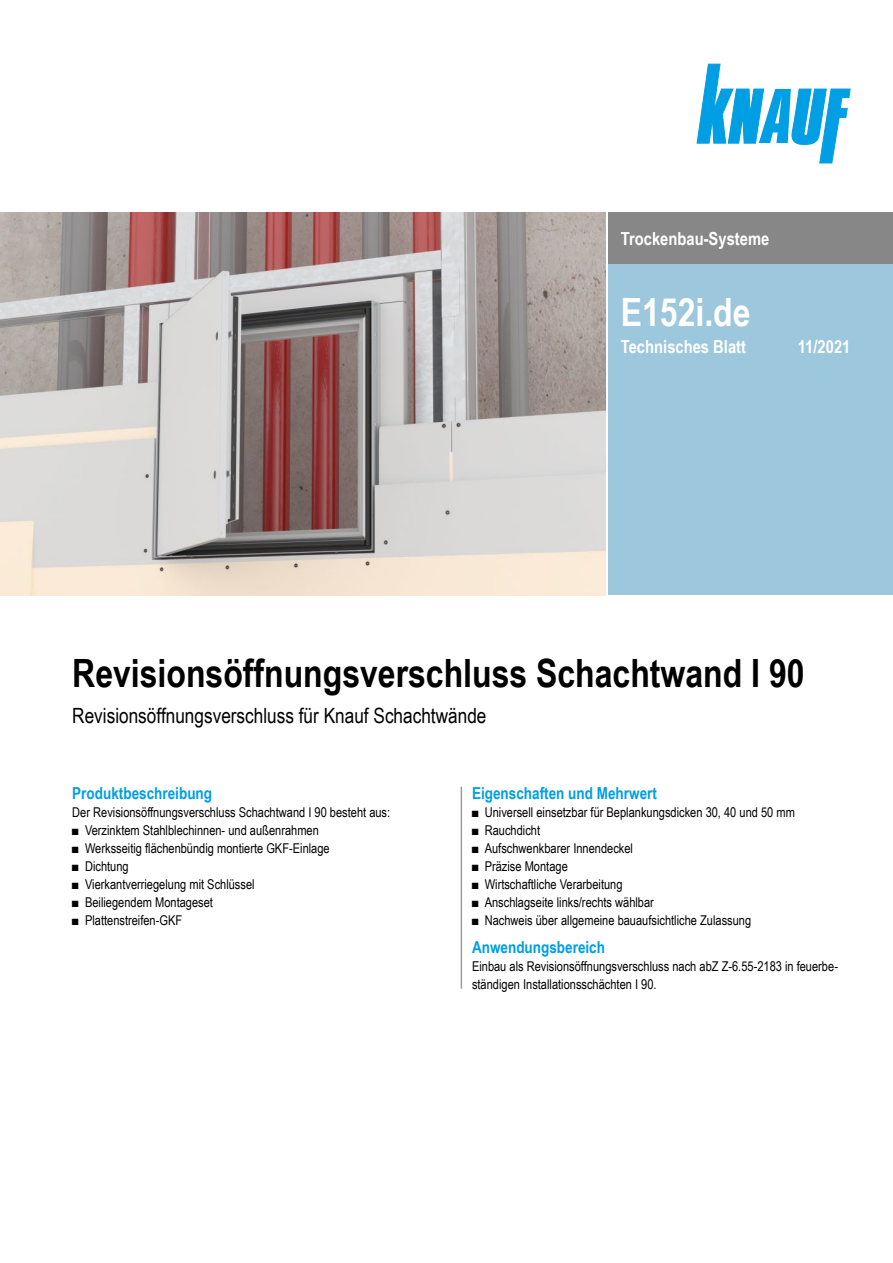
<style>
.page{position:relative;width:893px;height:1263px;background:#fff}
.page>*{position:absolute;margin:0;border:0;box-sizing:border-box;transform-origin:0 0}
.t1{font:700 39px "Arial Narrow";color:#000}
.t2{font:700 39px "Arial Narrow";color:#fff}
.t3{font:21px "Arial Narrow";color:#000}
.t4{font:700 18px "Arial Narrow";color:#fff}
.Ue3_11cyan_TB{font:700 16.5px "Arial Narrow";color:#009ee3}
.Text_TB{font:13.5px/18px "Arial Narrow";color:#000}
</style>
<div class="page">
<div style="left:608px;top:213px;width:285px;height:382px;background:#9cc7dd"></div>
<div style="left:608px;top:213px;width:285px;height:51px;background:#868786"></div>
<img style="left:0;top:213px;width:606px;height:382px">
<svg style="left:697px;top:64px;width:153px;height:99px"></svg>
<hr style="left:461px;top:787px;width:1px;height:202px;background:#9c9c9d">
<h3 class="t4" style="left:621px;top:225px;width:150px">Trockenbau‑Systeme</h3>
<h1 class="t2" style="left:621px;top:282px;width:131px">E152i.de</h1>
<h3 class="t4" style="left:621px;top:333px;width:127px">Technisches Blatt</h3>
<h3 class="t4" style="left:798px;top:333px;width:54px">11/2021</h3>
<h1 class="t1" style="left:72px;top:644px;width:734px">Revisionsöffnungsverschluss Schachtwand I 90</h1>
<h2 class="t3" style="left:72px;top:700px;width:416px">Revisionsöffnungsverschluss für Knauf Schachtwände</h2>
<p class="Ue3_11cyan_TB" style="left:72px;top:780px;width:141px">Produktbeschreibung</p>
<p class="Text_TB" style="left:72px;top:802px;width:319px">Der Revisionsöffnungsverschluss Schachtwand I 90 besteht aus:</p>
<p class="Text_TB" style="left:72px;top:820px;width:248px">■ Verzinktem Stahlblechinnen- und außenrahmen</p>
<p class="Text_TB" style="left:72px;top:838px;width:259px">■ Werksseitig flächenbündig montierte GKF-Einlage</p>
<p class="Text_TB" style="left:72px;top:856px;width:58px">■ Dichtung</p>
<p class="Text_TB" style="left:72px;top:874px;width:184px">■ Vierkantverriegelung mit Schlüssel</p>
<p class="Text_TB" style="left:72px;top:892px;width:142px">■ Beiliegendem Montageset</p>
<p class="Text_TB" style="left:72px;top:910px;width:111px">■ Plattenstreifen-GKF</p>
<p class="Ue3_11cyan_TB" style="left:472px;top:780px;width:186px">Eigenschaften und Mehrwert</p>
<p class="Text_TB" style="left:472px;top:802px;width:324px">■ Universell einsetzbar für Beplankungsdicken 30, 40 und 50 mm</p>
<p class="Text_TB" style="left:472px;top:820px;width:70px">■ Rauchdicht</p>
<p class="Text_TB" style="left:472px;top:838px;width:163px">■ Aufschwenkbarer Innendeckel</p>
<p class="Text_TB" style="left:472px;top:856px;width:97px">■ Präzise Montage</p>
<p class="Text_TB" style="left:472px;top:874px;width:152px">■ Wirtschaftliche Verarbeitung</p>
<p class="Text_TB" style="left:472px;top:892px;width:183px">■ Anschlagseite links/rechts wählbar</p>
<p class="Text_TB" style="left:472px;top:910px;width:281px">■ Nachweis über allgemeine bauaufsichtliche Zulassung</p>
<p class="Ue3_11cyan_TB" style="left:472px;top:935px;width:135px">Anwendungsbereich</p>
<p class="Text_TB" style="left:472px;top:957px;width:367px">Einbau als Revisionsöffnungsverschluss nach abZ Z-6.55-2183 in feuerbe&shy;ständigen Installationsschächten I 90.</p>
</div>
